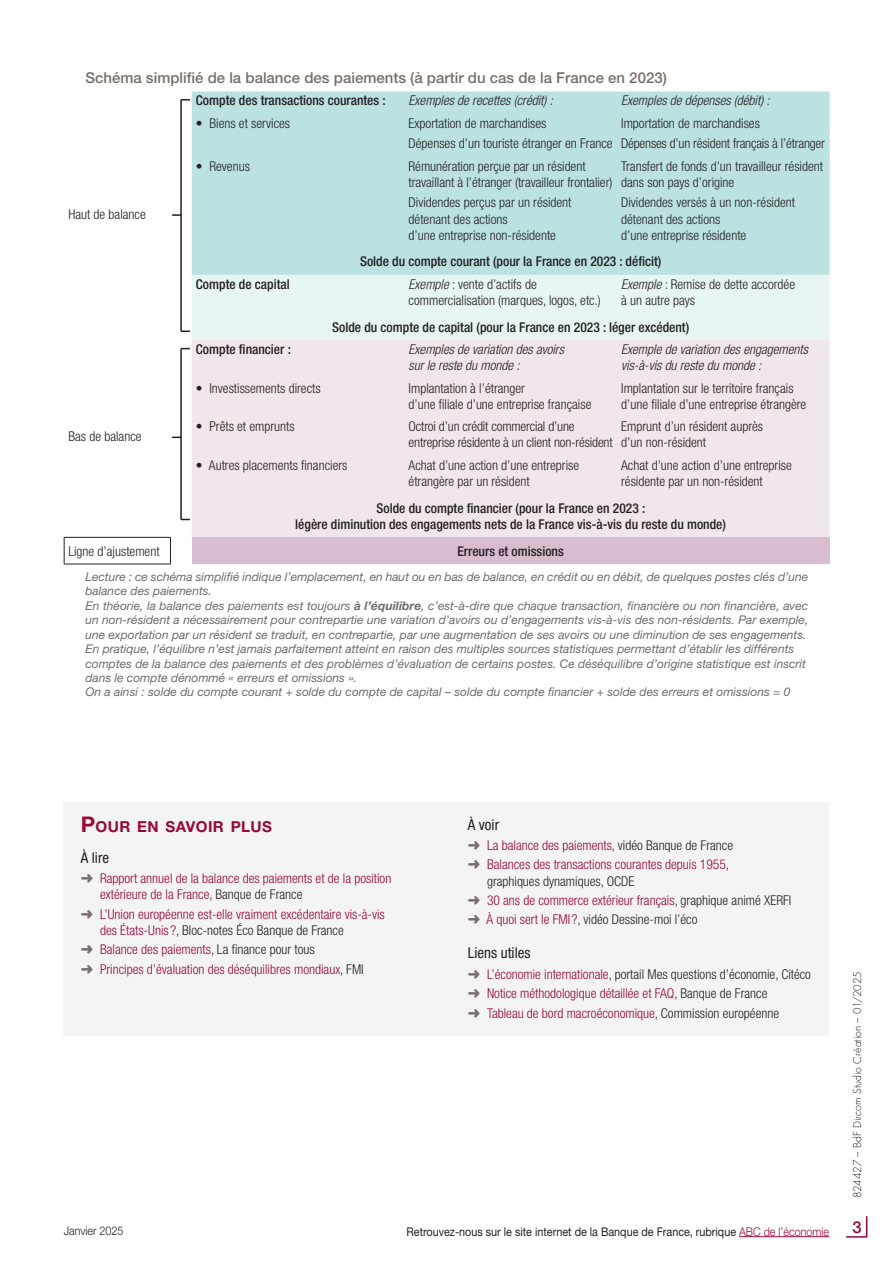
<style>
.page{position:relative;width:893px;height:1263px;background:#fff}
.page>*{position:absolute;margin:0;border:0;box-sizing:border-box;transform-origin:0 0}
.t1{font:500 16.5px "Helvetica Neue LT Std";color:#9a0736}
.t2{font:700 15.15px "Helvetica Neue LT Std";letter-spacing:.03em;color:#9a0736}
.t3{font:500 15px "Helvetica Neue LT Std";color:#786f6c}
.t4{font:condensed 15px "Helvetica Neue LT Std";color:#231f20}
.t5{font:300 condensed 13.5px/16.2px "Helvetica Neue LT Std";color:#231f20}
.t6{font:300 condensed 13.5px/19.4px "Helvetica Neue LT Std";color:#9a0736}
.t7{font:500 condensed 13.5px/16.2px "Helvetica Neue LT Std";color:#231f20;text-align:center}
.t8{font:italic 300 condensed 13.5px/16.2px "Helvetica Neue LT Std";color:#231f20}
.t9{font:italic 12px/14.4px "Helvetica Neue LT Std";color:#6c6d70}
.t10{font:12px "Helvetica Neue LT Std";color:#231f20;scale:.9 1}
.t11{font:300 12px "Helvetica Neue LT Std";color:#231f20;scale:.9 1}
.t12{font:300 10.5px "Futura Std";color:#231f20}
.s1{font-style:italic}
.s2{font-weight:700}
.s3{font-size:21.6px}
.s4{color:#786f6c}
.s5{color:#231f20}
.s6{color:#9a0736}
.s7{font-weight:300;color:#9a0736}
</style>
<div class="page">
<svg style="left:846px;top:1216px;width:22px;height:22px"></svg>
<hr style="left:739px;top:1236px;width:90px;height:1px;background:#9a0736">
<div style="left:64px;top:802px;width:765px;height:234px;background:#f5f4f4"></div>
<div style="left:192px;top:91px;width:638px;height:184px;background:#bbe2e1"></div>
<div style="left:192px;top:340px;width:638px;height:197px;background:#f0e6ed"></div>
<div style="left:192px;top:537px;width:638px;height:27px;background:#d8bccf"></div>
<hr style="left:64px;top:537px;width:107px;height:1px;background:#231f20">
<svg style="left:64px;top:538px;width:1px;height:26px"></svg>
<svg style="left:170px;top:538px;width:1px;height:26px"></svg>
<hr style="left:64px;top:564px;width:107px;height:1px;background:#231f20">
<hr style="left:180px;top:100px;width:2px;height:231px;background:#231f20">
<svg style="left:172px;top:214px;width:9px;height:2px"></svg>
<svg style="left:181px;top:99px;width:9px;height:2px"></svg>
<div style="left:181px;top:275px;width:649px;height:65px;background:#e7f5f4"></div>
<hr style="left:180px;top:349px;width:2px;height:171px;background:#231f20">
<p class="t3" style="left:85px;top:69px;width:583px">Schéma simplifié de la balance des paiements (à partir du cas de la France en 2023)</p>
<p class="t5" style="left:68px;top:205px;width:79px">Haut de balance</p>
<p class="t5" style="left:68px;top:428px;width:75px">Bas de balance</p>
<p class="t7" style="left:196px;top:92px;width:191px">Compte des transactions courantes :</p>
<p class="t8" style="left:409px;top:93px;width:146px">Exemples de recettes (crédit) :</p>
<p class="t8" style="left:621px;top:93px;width:150px">Exemples de dépenses (débit) :</p>
<p class="t5" style="left:196px;top:115px;width:96px">• Biens et services</p>
<p class="t5" style="left:409px;top:113px;width:206px;line-height:20.4px">Exportation de marchandises<br>Dépenses d’un touriste étranger en France</p>
<p class="t5" style="left:621px;top:113px;width:205px;line-height:20.4px">Importation de marchandises<br>Dépenses d’un résident français à l’étranger</p>
<p class="t5" style="left:196px;top:158px;width:55px">• Revenus</p>
<p class="t5" style="left:409px;top:158px;width:205px">Rémunération perçue par un résident travaillant à l’étranger (travailleur frontalier)</p>
<p class="t5" style="left:409px;top:194px;width:164px">Dividendes perçus par un résident détenant des actions<br>d’une entreprise non‑résidente</p>
<p class="t5" style="left:621px;top:158px;width:203px">Transfert de fonds d’un travailleur résident dans son pays d’origine</p>
<p class="t5" style="left:621px;top:194px;width:175px">Dividendes versés à un non‑résident détenant des actions<br>d’une entreprise résidente</p>
<p class="t7" style="left:360px;top:253px;width:303px">Solde du compte courant (pour la France en 2023 : déficit)</p>
<p class="t7" style="left:196px;top:276px;width:95px">Compte de capital</p>
<p class="t5" style="left:409px;top:276px;width:194px"><span class="s1">Exemple</span> : vente d’actifs de commercialisation (marques, logos, etc.)</p>
<p class="t5" style="left:621px;top:276px;width:175px"><span class="s1">Exemple</span> : Remise de dette accordée à un autre pays</p>
<p class="t7" style="left:332px;top:319px;width:359px">Solde du compte de capital (pour la France en 2023 : léger excédent)</p>
<p class="t7" style="left:196px;top:341px;width:96px">Compte financier :</p>
<p class="t8" style="left:409px;top:341px;width:157px">Exemples de variation des avoirs sur le reste du monde :</p>
<p class="t8" style="left:621px;top:341px;width:188px">Exemple de variation des engagements vis‑à‑vis du reste du monde :</p>
<p class="t5" style="left:196px;top:380px;width:126px">• Investissements directs</p>
<p class="t5" style="left:409px;top:380px;width:184px">Implantation à l’étranger<br>d’une filiale d’une entreprise française</p>
<p class="t5" style="left:621px;top:380px;width:187px">Implantation sur le territoire français d’une filiale d’une entreprise étrangère</p>
<p class="t5" style="left:196px;top:418px;width:100px">• Prêts et emprunts</p>
<p class="t5" style="left:409px;top:418px;width:206px">Octroi d’un crédit commercial d’une entreprise résidente à un client non‑résident</p>
<p class="t5" style="left:621px;top:418px;width:143px">Emprunt d’un résident auprès d’un non‑résident</p>
<p class="t5" style="left:196px;top:457px;width:153px">• Autres placements financiers</p>
<p class="t5" style="left:409px;top:457px;width:172px">Achat d’une action d’une entreprise étrangère par un résident</p>
<p class="t5" style="left:621px;top:457px;width:172px">Achat d’une action d’une entreprise résidente par un non‑résident</p>
<p class="t7" style="left:295px;top:500px;width:432px">Solde du compte financier (pour la France en 2023 :<br>légère diminution des engagements nets de la France vis‑à‑vis du reste du monde)</p>
<p class="t5" style="left:68px;top:542px;width:93px">Ligne d’ajustement</p>
<p class="t7" style="left:457px;top:542px;width:108px">Erreurs et omissions</p>
<p class="t9" style="left:85px;top:569px;width:724px">Lecture : ce schéma simplifié indique l’emplacement, en haut ou en bas de balance, en crédit ou en débit, de quelques postes clés d’une balance des paiements.<br>En théorie, la balance des paiements est toujours <span class="s2">à l’équilibre</span>, c’est-à-dire que chaque transaction, financière ou non financière, avec un non‑résident a nécessairement pour contrepartie une variation d’avoirs ou d’engagements vis‑à‑vis des non‑résidents. Par exemple, une exportation par un résident se traduit, en contrepartie, par une augmentation de ses avoirs ou une diminution de ses engagements.<br>En pratique, l’équilibre n’est jamais parfaitement atteint en raison des multiples sources statistiques permettant d’établir les différents comptes de la balance des paiements et des problèmes d’évaluation de certains postes. Ce déséquilibre d’origine statistique est inscrit dans le compte dénommé « erreurs et omissions ».<br>On a ainsi : solde du compte courant + solde du compte de capital – solde du compte financier + solde des erreurs et omissions = 0</p>
<p class="t2" style="left:81px;top:817px;width:193px"><span class="s3">P</span>OUR EN SAVOIR PLUS</p>
<p class="t4" style="left:81px;top:848px;width:30px">À lire</p>
<p class="t6" style="left:100px;top:870px;width:293px;line-height:16.2px;text-indent:-19px"><span class="s4">➜</span> Rapport annuel de la balance des paiements et de la position extérieure de la France<span class="s5">, Banque de France</span></p>
<p class="t6" style="left:100px;top:905px;width:286px;line-height:16.2px;text-indent:-19px"><span class="s4">➜</span> L’Union européenne est-elle vraiment excédentaire vis-à-vis des États-Unis ?<span class="s5">, Bloc-notes Éco Banque de France</span></p>
<p class="t6" style="left:81px;top:939px;width:284px"><span class="s4">➜</span> Balance des paiements<span class="s5">, La finance pour tous<br></span><span class="s4">➜</span> Principes d’évaluation des déséquilibres mondiaux<span class="s5">, FMI</span></p>
<p class="t4" style="left:468px;top:816px;width:33px">À voir</p>
<p class="t6" style="left:468px;top:835px;width:267px"><span class="s4">➜</span> La balance des paiements<span class="s5">, vidéo Banque de France </span><span class="s4">➜</span> Balances des transactions courantes depuis 1955<span class="s5">,</span></p>
<p class="t5" style="left:468px;top:871px;width:325px;line-height:19.4px;text-indent:19px">graphiques dynamiques, OCDE<br><span class="s4">➜</span> <span class="s6">30 ans de commerce extérieur français</span>, graphique animé XERFI <span class="s4">➜</span> <span class="s6">À quoi sert le FMI ?</span>, vidéo Dessine-moi l’éco</p>
<p class="t4" style="left:468px;top:944px;width:64px">Liens utiles</p>
<p class="t6" style="left:468px;top:964px;width:345px"><span class="s4">➜</span> L’économie internationale<span class="s5">, portail Mes questions d’économie, Citéco </span><span class="s4">➜</span> Notice méthodologique détaillée et FAQ<span class="s5">, Banque de France<br></span><span class="s4">➜</span> Tableau de bord macroéconomique<span class="s5">, Commission européenne</span></p>
<p class="t12" style="left:851px;top:1198px;width:228px;rotate:-90deg">824427 – BdF Dircom Studio Création – 01/2025</p>
<p class="t11" style="left:64px;top:1224px;width:68px">Janvier 2025</p>
<p class="t10" style="left:406px;top:1224px;width:471px">Retrouvez-nous sur le site internet de la Banque de France, rubrique <span class="s7">ABC de l’économie</span></p>
<p class="t1" style="left:852px;top:1217px;width:11px">3</p>
</div>
